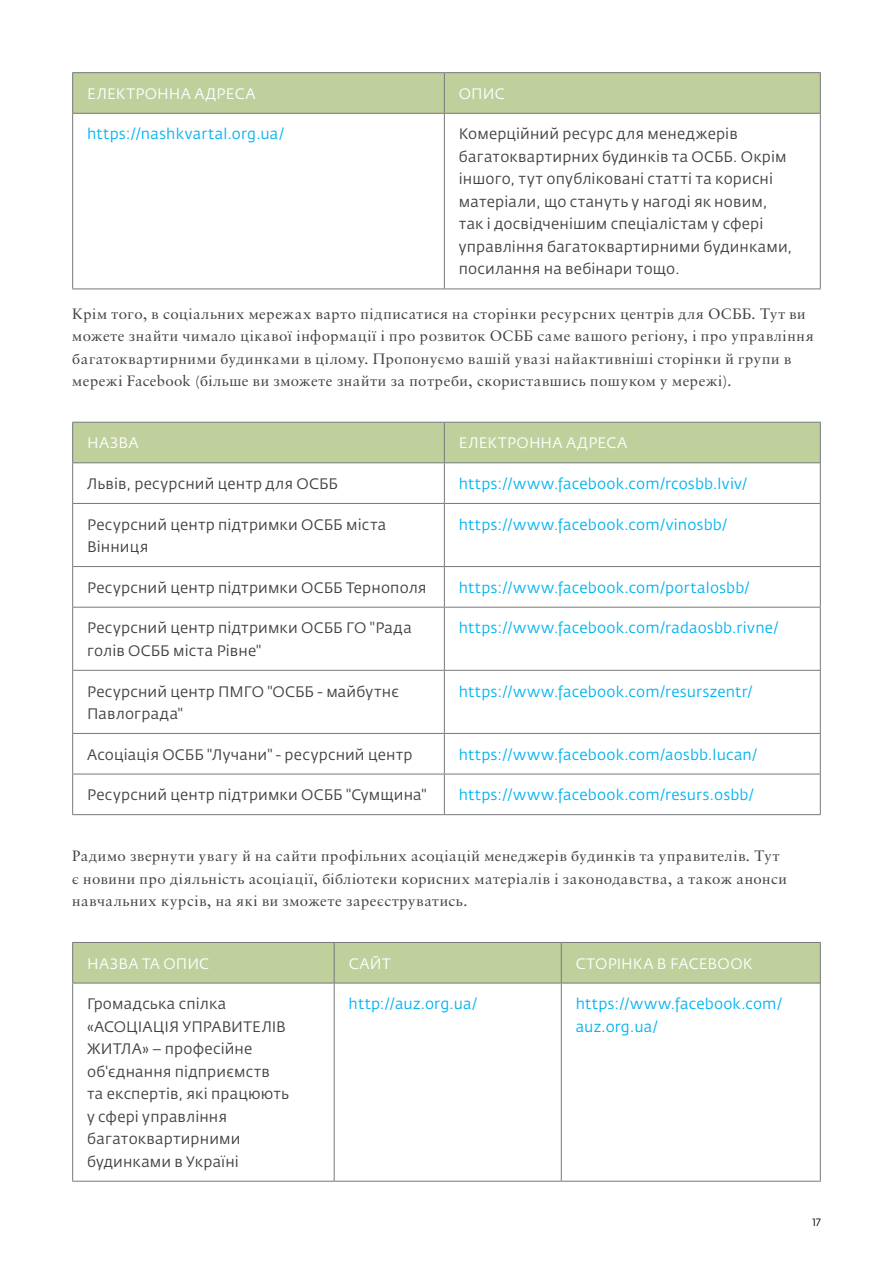
<style>
.page{position:relative;width:893px;height:1263px;background:#fff}
.page>*{position:absolute;margin:0;border:0;box-sizing:border-box;transform-origin:0 0}
.t1{font:15px/22.5px "Fedra Sans Pro";letter-spacing:.01em;color:#414042}
.t2{font:15px/22.5px "Sabon Cyr";letter-spacing:.04em;color:#414042}
.t3{font:15px/22.5px "Fedra Sans Pro";letter-spacing:.01em;color:#00b3f0}
.t4{font:15px "Fedra Sans Pro";letter-spacing:.02em;color:#fff}
.t5{font:10.5px "Fedra Sans Pro";color:#000}
</style>
<div class="page">
<div style="left:73px;top:73px;width:747px;height:40px;background:#bfd09c"></div>
<hr style="left:72px;top:114px;width:1px;height:175px;background:#77787b">
<hr style="left:444px;top:114px;width:1px;height:175px;background:#77787b">
<hr style="left:820px;top:113px;width:1px;height:176px;background:#77787b">
<hr style="left:72px;top:289px;width:372px;height:1px;background:#77787b">
<hr style="left:444px;top:289px;width:377px;height:1px;background:#77787b">
<hr style="left:72px;top:72px;width:372px;height:1px;background:#77787b">
<hr style="left:72px;top:73px;width:1px;height:40px;background:#77787b">
<hr style="left:444px;top:72px;width:377px;height:1px;background:#77787b">
<hr style="left:444px;top:73px;width:1px;height:40px;background:#77787b">
<hr style="left:72px;top:113px;width:372px;height:1px;background:#77787b">
<hr style="left:444px;top:113px;width:376px;height:1px;background:#77787b">
<hr style="left:820px;top:73px;width:1px;height:40px;background:#77787b">
<div style="left:73px;top:423px;width:747px;height:39px;background:#bfd09c"></div>
<hr style="left:72px;top:463px;width:1px;height:40px;background:#77787b">
<hr style="left:444px;top:463px;width:1px;height:40px;background:#77787b">
<hr style="left:820px;top:463px;width:1px;height:40px;background:#77787b">
<hr style="left:72px;top:503px;width:372px;height:1px;background:#77787b">
<hr style="left:72px;top:504px;width:1px;height:62px;background:#77787b">
<hr style="left:444px;top:503px;width:377px;height:1px;background:#77787b">
<hr style="left:444px;top:504px;width:1px;height:62px;background:#77787b">
<hr style="left:820px;top:504px;width:1px;height:62px;background:#77787b">
<hr style="left:72px;top:566px;width:372px;height:1px;background:#77787b">
<hr style="left:72px;top:567px;width:1px;height:40px;background:#77787b">
<hr style="left:444px;top:566px;width:377px;height:1px;background:#77787b">
<hr style="left:444px;top:567px;width:1px;height:40px;background:#77787b">
<hr style="left:820px;top:567px;width:1px;height:40px;background:#77787b">
<hr style="left:72px;top:607px;width:372px;height:1px;background:#77787b">
<hr style="left:72px;top:607px;width:1px;height:63px;background:#77787b">
<hr style="left:444px;top:607px;width:377px;height:1px;background:#77787b">
<hr style="left:444px;top:607px;width:1px;height:63px;background:#77787b">
<hr style="left:820px;top:607px;width:1px;height:63px;background:#77787b">
<hr style="left:72px;top:671px;width:1px;height:62px;background:#77787b">
<hr style="left:444px;top:671px;width:1px;height:62px;background:#77787b">
<hr style="left:820px;top:671px;width:1px;height:62px;background:#77787b">
<hr style="left:72px;top:734px;width:1px;height:40px;background:#77787b">
<hr style="left:444px;top:734px;width:1px;height:40px;background:#77787b">
<hr style="left:820px;top:734px;width:1px;height:40px;background:#77787b">
<hr style="left:72px;top:774px;width:1px;height:40px;background:#77787b">
<hr style="left:444px;top:774px;width:1px;height:40px;background:#77787b">
<hr style="left:820px;top:774px;width:1px;height:40px;background:#77787b">
<hr style="left:72px;top:670px;width:372px;height:1px;background:#77787b">
<hr style="left:444px;top:670px;width:377px;height:1px;background:#77787b">
<hr style="left:72px;top:733px;width:372px;height:1px;background:#77787b">
<hr style="left:444px;top:733px;width:377px;height:1px;background:#77787b">
<hr style="left:72px;top:774px;width:372px;height:1px;background:#77787b">
<hr style="left:444px;top:774px;width:377px;height:1px;background:#77787b">
<hr style="left:72px;top:814px;width:372px;height:1px;background:#77787b">
<hr style="left:444px;top:814px;width:377px;height:1px;background:#77787b">
<hr style="left:72px;top:422px;width:372px;height:1px;background:#77787b">
<hr style="left:72px;top:423px;width:1px;height:39px;background:#77787b">
<hr style="left:444px;top:422px;width:377px;height:1px;background:#77787b">
<hr style="left:444px;top:423px;width:1px;height:39px;background:#77787b">
<hr style="left:72px;top:462px;width:372px;height:1px;background:#77787b">
<hr style="left:444px;top:462px;width:376px;height:1px;background:#77787b">
<hr style="left:820px;top:423px;width:1px;height:40px;background:#77787b">
<div style="left:73px;top:943px;width:747px;height:40px;background:#bfd09c"></div>
<hr style="left:72px;top:983px;width:1px;height:198px;background:#77787b">
<hr style="left:334px;top:983px;width:1px;height:198px;background:#77787b">
<hr style="left:561px;top:983px;width:1px;height:198px;background:#77787b">
<hr style="left:820px;top:983px;width:1px;height:198px;background:#77787b">
<hr style="left:72px;top:1181px;width:262px;height:1px;background:#77787b">
<hr style="left:334px;top:1181px;width:227px;height:1px;background:#77787b">
<hr style="left:561px;top:1181px;width:260px;height:1px;background:#77787b">
<hr style="left:72px;top:942px;width:262px;height:1px;background:#77787b">
<hr style="left:72px;top:943px;width:1px;height:40px;background:#77787b">
<hr style="left:334px;top:942px;width:227px;height:1px;background:#77787b">
<hr style="left:334px;top:943px;width:1px;height:40px;background:#77787b">
<hr style="left:561px;top:942px;width:260px;height:1px;background:#77787b">
<hr style="left:72px;top:983px;width:262px;height:1px;background:#77787b">
<hr style="left:334px;top:983px;width:227px;height:1px;background:#77787b">
<hr style="left:561px;top:983px;width:259px;height:1px;background:#77787b">
<hr style="left:561px;top:943px;width:1px;height:40px;background:#77787b">
<hr style="left:820px;top:943px;width:1px;height:40px;background:#77787b">
<p class="t4" style="left:87px;top:85px;width:170px">ЕЛЕКТРОННА АДРЕСА</p>
<p class="t4" style="left:459px;top:85px;width:47px">ОПИС</p>
<p class="t3" style="left:87px;top:123px;width:199px">https://nashkvartal.org.ua/</p>
<p class="t1" style="left:459px;top:123px;width:335px">Комерційний ресурс для менеджерів багатоквартирних будинків та ОСББ. Окрім іншого, тут опубліковані статті та корисні матеріали, що стануть у нагоді як новим, так і досвідченішим спеціалістам у сфері управління багатоквартирними будинками, посилання на вебінари тощо.</p>
<p class="t2" style="left:72px;top:302px;width:743px">Крім того, в соціальних мережах варто підписатися на сторінки ресурсних центрів для ОСББ. Тут ви можете знайти чимало цікавої інформації і про розвиток ОСББ саме вашого регіону, і про управління багатоквартирними будинками в цілому. Пропонуємо вашій увазі найактивніші сторінки й групи в мережі Facebook (більше ви зможете знайти за потреби, скориставшись пошуком у мережі).</p>
<p class="t4" style="left:87px;top:434px;width:53px">НАЗВА</p>
<p class="t4" style="left:459px;top:434px;width:170px">ЕЛЕКТРОННА АДРЕСА</p>
<p class="t1" style="left:87px;top:473px;width:253px">Львів, ресурсний центр для ОСББ</p>
<p class="t3" style="left:459px;top:473px;width:290px">https://www.facebook.com/rcosbb.lviv/</p>
<p class="t1" style="left:87px;top:513px;width:301px">Ресурсний центр підтримки ОСББ міста<br>Вінниця</p>
<p class="t3" style="left:459px;top:513px;width:270px">https://www.facebook.com/vinosbb/</p>
<p class="t1" style="left:87px;top:576px;width:341px">Ресурсний центр підтримки ОСББ Тернополя</p>
<p class="t3" style="left:459px;top:576px;width:293px">https://www.facebook.com/portalosbb/</p>
<p class="t1" style="left:87px;top:617px;width:326px">Ресурсний центр підтримки ОСББ ГО "Рада голів ОСББ міста Рівне"</p>
<p class="t3" style="left:459px;top:617px;width:322px">https://www.facebook.com/radaosbb.rivne/</p>
<p class="t1" style="left:87px;top:680px;width:313px">Ресурсний центр ПМГО "ОСББ - майбутнє<br>Павлограда"</p>
<p class="t3" style="left:459px;top:680px;width:296px">https://www.facebook.com/resurszentr/</p>
<p class="t1" style="left:87px;top:743px;width:327px">Асоціація ОСББ "Лучани" - ресурсний центр</p>
<p class="t3" style="left:459px;top:743px;width:300px">https://www.facebook.com/aosbb.lucan/</p>
<p class="t1" style="left:87px;top:784px;width:341px">Ресурсний центр підтримки ОСББ "Сумщина"</p>
<p class="t3" style="left:459px;top:784px;width:297px">https://www.facebook.com/resurs.osbb/</p>
<p class="t2" style="left:72px;top:845px;width:716px">Радимо звернути увагу й на сайти профільних асоціацій менеджерів будинків та управителів. Тут є новини про діяльність асоціації, бібліотеки корисних матеріалів і законодавства, а також анонси навчальних курсів, на які ви зможете зареєструватись.</p>
<p class="t4" style="left:87px;top:954px;width:123px">НАЗВА ТА ОПИС</p>
<p class="t4" style="left:349px;top:954px;width:44px">САЙТ</p>
<p class="t4" style="left:576px;top:954px;width:178px">СТОРІНКА В FACEBOOK</p>
<p class="t1" style="left:87px;top:993px;width:204px">Громадська спілка «АСОЦІАЦІЯ УПРАВИТЕЛІВ<br>ЖИТЛА» – професійне об'єднання підприємств та експертів, які працюють у сфері управління багатоквартирними будинками в Україні</p>
<p class="t3" style="left:349px;top:993px;width:131px">http://auz.org.ua/</p>
<p class="t3" style="left:576px;top:993px;width:208px">https://www.facebook.com/ auz.org.ua/</p>
<p class="t5" style="left:812px;top:1216px;width:10px">17</p>
</div>
